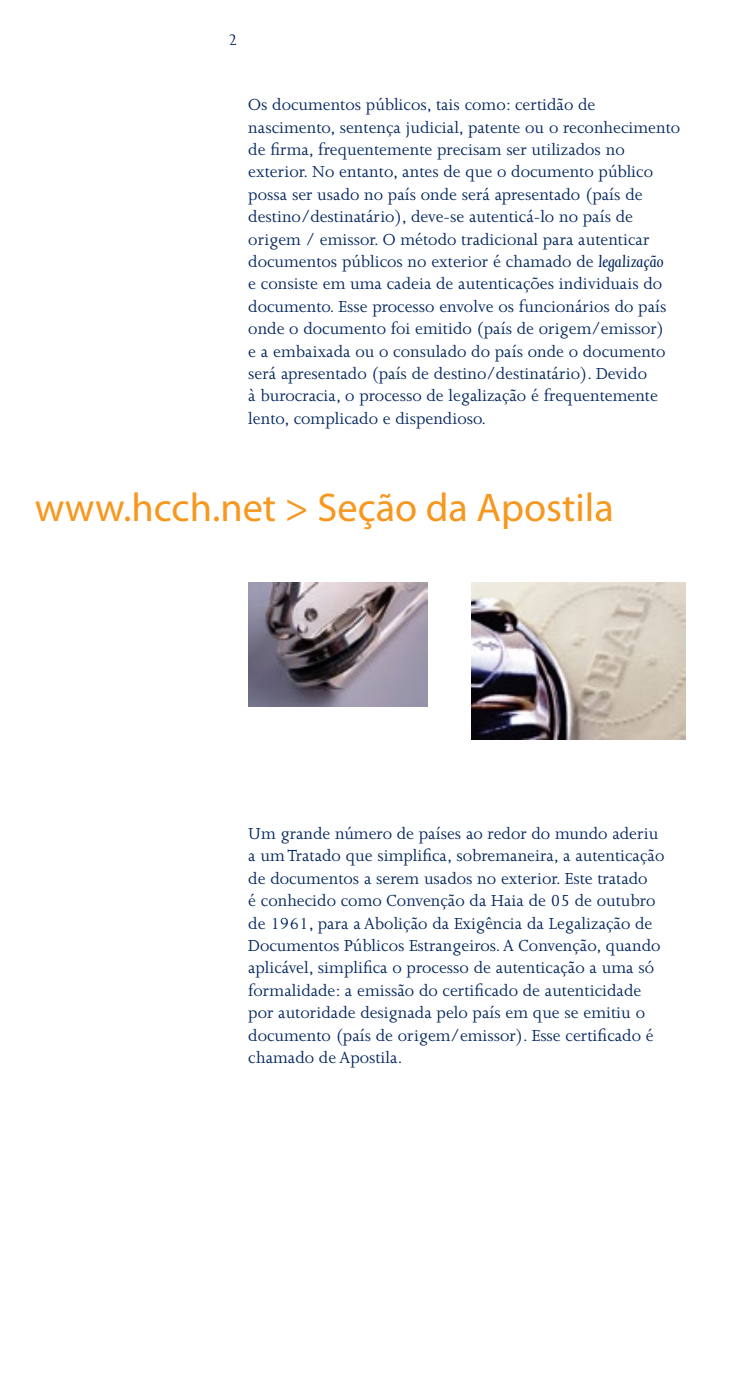
<style>
.page{position:relative;width:745px;height:1389px;background:#fff}
.page>*{position:absolute;margin:0;border:0;box-sizing:border-box;transform-origin:0 0}
.Link_Laranja{font:40.25px "Myriad Pro";color:#f7971d}
.Texto_abertura{font:18.38px/22.4px "Joanna MT Std";color:#00255d}
.t1{font:17.5px "Joanna MT Std";color:#00255d}
.s1{font-style:italic}
</style>
<div class="page">
<img style="left:248px;top:583px;width:179px;height:124px">
<img style="left:471px;top:583px;width:214px;height:156px">
<p class="t1" style="left:228px;top:31px;width:11px">2</p>
<p class="Texto_abertura" style="left:248px;top:94px;width:433px">Os documentos públicos, tais como: certidão de nascimento, sentença judicial, patente ou o reconhecimento de firma, frequentemente precisam ser utilizados no exterior. No entanto, antes de que o documento público possa ser usado no país onde será apresentado (país de destino/destinatário), deve‑se autenticá‑lo no país de origem / emissor. O método tradicional para autenticar documentos públicos no exterior é chamado de <span class="s1">legalização<br></span>e consiste em uma cadeia de autenticações individuais do documento. Esse processo envolve os funcionários do país onde o documento foi emitido (país de origem/emissor)<br>e a embaixada ou o consulado do país onde o documento será apresentado (país de destino/destinatário). Devido<br>à burocracia, o processo de legalização é frequentemente lento, complicado e dispendioso.</p>
<p class="Link_Laranja" style="left:35px;top:485px;width:580px">www.hcch.net &gt; Seção da Apostila</p>
<p class="Texto_abertura" style="left:248px;top:822px;width:417px">Um grande número de países ao redor do mundo aderiu a um Tratado que simplifica, sobremaneira, a autenticação de documentos a serem usados no exterior. Este tratado<br>é conhecido como Convenção da Haia de 05 de outubro de 1961, para a Abolição da Exigência da Legalização de Documentos Públicos Estrangeiros. A Convenção, quando aplicável, simplifica o processo de autenticação a uma só formalidade: a emissão do certificado de autenticidade por autoridade designada pelo país em que se emitiu o documento (país de origem/emissor). Esse certificado é chamado de Apostila.</p>
</div>
